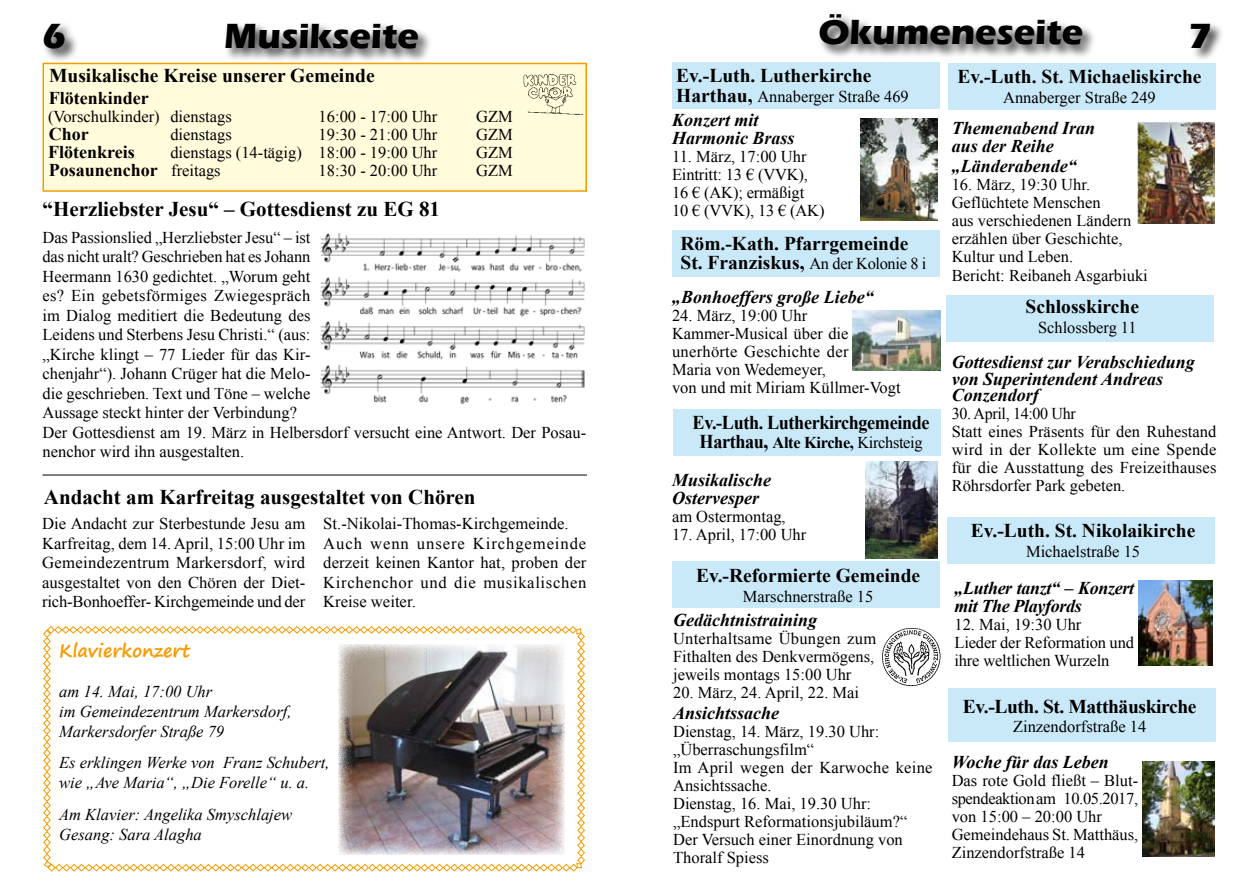
<style>
.page{position:relative;width:1259px;height:893px;background:#fff}
.page>*{position:absolute;margin:0;border:0;box-sizing:border-box;transform-origin:0 0}
.t1{font:700 36px "Eras ITC";color:#000}
.t2{font:700 21px "Times New Roman";color:#000}
.t3{font:700 19.5px/19.5px "Times New Roman";color:#000}
.t4{font:700 19.5px "Times New Roman";letter-spacing:-.02em;color:#000;scale:.93 1}
.t5{font:700 19.5px "Times New Roman";letter-spacing:-.02em;color:#000}
.t6{font:italic 700 18px/18.8px "Times New Roman";color:#000}
.t7{font:700 18px "Times New Roman";color:#000}
.t8{font:italic 700 18px/18px "Times New Roman";letter-spacing:-.02em;color:#000}
.t9{font:700 18px "Segoe Print";color:#f69c00}
.t10{font:16.5px/18px "Times New Roman";color:#000}
.t11{font:italic 16.5px/19.8px "Times New Roman";color:#000}
.t12{font:700 16.5px "Times New Roman";letter-spacing:-.02em;color:#000}
.s1{font-weight:400;font-size:16.5px}
.s2{font-weight:700;font-size:19.5px}
.s3{font-size:19.5px}
.s4{font-size:21px}
.s5{font-weight:400}
</style>
<div class="page">
<div style="left:43px;top:63px;width:543px;height:128px;background:#fffbdb"></div>
<div style="left:43px;top:63px;width:544px;height:129px;border:2px solid #f69c00"></div>
<div style="left:41px;top:20px;width:39px;height:44px;background:#000;opacity:.75"></div>
<div style="left:222px;top:20px;width:212px;height:44px;background:#000;opacity:.75"></div>
<div style="left:1188px;top:20px;width:37px;height:44px;background:#000;opacity:.75"></div>
<div style="left:817px;top:11px;width:280px;height:50px;background:#000;opacity:.75"></div>
<div style="left:947px;top:517px;width:268px;height:46px;background:#c9e9f8"></div>
<div style="left:672px;top:561px;width:268px;height:47px;background:#c9e9f8"></div>
<div style="left:673px;top:409px;width:268px;height:46px;background:#c9e9f8"></div>
<img style="left:523px;top:74px;width:59px;height:41px">
<img style="left:865px;top:461px;width:73px;height:98px">
<div style="left:948px;top:689px;width:267px;height:53px;background:#c9e9f8"></div>
<div style="left:672px;top:62px;width:268px;height:47px;background:#c9e9f8"></div>
<img style="left:1142px;top:761px;width:72px;height:96px">
<div style="left:672px;top:230px;width:268px;height:46px;background:#c9e9f8"></div>
<div style="left:947px;top:63px;width:268px;height:46px;background:#c9e9f8"></div>
<img style="left:1137px;top:122px;width:77px;height:102px">
<img style="left:1138px;top:581px;width:74px;height:85px">
<img style="left:861px;top:118px;width:76px;height:102px">
<img style="left:853px;top:310px;width:87px;height:61px">
<div style="left:946px;top:296px;width:268px;height:46px;background:#c9e9f8"></div>
<svg style="left:43px;top:626px;width:542px;height:246px"></svg>
<img style="left:339px;top:644px;width:225px;height:211px">
<img style="left:882px;top:628px;width:59px;height:59px">
<hr style="left:43px;top:475px;width:544px;height:1px;background:#000">
<img style="left:320px;top:234px;width:265px;height:170px">
<h1 class="t1" style="left:43px;top:15px;width:25px">6</h1>
<h1 class="t1" style="left:224px;top:15px;width:196px">Musikseite</h1>
<h1 class="t1" style="left:818px;top:12px;width:266px">Ökumeneseite</h1>
<h1 class="t1" style="left:1188px;top:15px;width:25px">7</h1>
<p class="t3" style="left:49px;top:66px;width:327px">Musikalische Kreise unserer Gemeinde</p>
<p class="t7" style="left:49px;top:85px;width:102px">Flötenkinder</p>
<p class="t10" style="left:48px;top:107px;width:185px">(Vorschulkinder) dienstags</p>
<p class="t10" style="left:319px;top:107px;width:120px">16:00 - 17:00 Uhr</p>
<p class="t10" style="left:476px;top:107px;width:38px">GZM</p>
<p class="t7" style="left:49px;top:121px;width:41px">Chor</p>
<p class="t10" style="left:170px;top:125px;width:63px">dienstags</p>
<p class="t10" style="left:319px;top:125px;width:120px">19:30 - 21:00 Uhr</p>
<p class="t10" style="left:476px;top:125px;width:38px">GZM</p>
<p class="t7" style="left:48px;top:139px;width:88px">Flötenkreis</p>
<p class="t10" style="left:170px;top:143px;width:268px">dienstags (14-tägig) 18:00 - 19:00 Uhr</p>
<p class="t10" style="left:476px;top:143px;width:38px">GZM</p>
<p class="t7" style="left:49px;top:157px;width:173px">Posaunenchor <span class="s1">freitags</span></p>
<p class="t10" style="left:319px;top:161px;width:120px">18:30 - 20:00 Uhr</p>
<p class="t10" style="left:476px;top:161px;width:38px">GZM</p>
<p class="t2" style="left:43px;top:194px;width:399px">“Herzliebster Jesu“ – Gottesdienst zu EG 81</p>
<p class="t10" style="left:42px;top:227px;width:545px;line-height:19.5px">Das Passionslied „Herzliebster Jesu“ – ist<br>das nicht uralt? Geschrieben hat es Johann<br>Heermann 1630 gedichtet. „Worum geht<br>es? Ein gebetsförmiges Zwiegespräch<br>im Dialog meditiert die Bedeutung des<br>Leidens und Sterbens Jesu Christi.“ (aus:<br>„Kirche klingt – 77 Lieder für das Kir-<br>chenjahr“). Johann Crüger hat die Melo-<br>die geschrieben. Text und Töne – welche<br>Aussage steckt hinter der Verbindung?<br>Der Gottesdienst am 19. März in Helbersdorf versucht eine Antwort. Der Posau&shy;nenchor wird ihn ausgestalten.</p>
<p class="t2" style="left:44px;top:482px;width:433px">Andacht am Karfreitag ausgestaltet von Chören</p>
<p class="t10" style="left:42px;top:514px;width:265px;line-height:19.5px;text-align:justify">Die Andacht zur Sterbestunde Jesu am Karfreitag, dem 14. April, 15:00 Uhr im Gemeindezentrum Markersdorf, wird ausgestaltet von den Chören der Diet&shy;rich-Bonhoeffer- Kirchgemeinde und der</p>
<p class="t10" style="left:323px;top:514px;width:265px;line-height:19.5px">St.-Nikolai-Thomas-Kirchgemeinde.<br>Auch wenn unsere Kirchgemeinde derzeit keinen Kantor hat, proben der<br>Kirchenchor und die musikalischen<br>Kreise weiter.</p>
<p class="t9" style="left:59px;top:634px;width:132px">Klavierkonzert</p>
<p class="t11" style="left:59px;top:681px;width:234px">am 14. Mai, 17:00 Uhr<br>im Gemeindezentrum Markersdorf,<br>Markersdorfer Straße 79</p>
<p class="t11" style="left:59px;top:753px;width:272px">Es erklingen Werke von Franz Schubert, wie „Ave Maria“, „Die Forelle“ u. a.</p>
<p class="t11" style="left:59px;top:804px;width:234px">Am Klavier: Angelika Smyschlajew<br>Gesang: Sara Alagha</p>
<p class="t3" style="left:676px;top:65px;width:197px">Ev.-Luth. Lutherkirche</p>
<p class="t10" style="left:676px;top:87px;width:234px"><span class="s2">Harthau,</span> Annaberger Straße 469</p>
<p class="t6" style="left:672px;top:110px;width:124px;line-height:18px">Konzert mit<br>Harmonic Brass</p>
<p class="t10" style="left:672px;top:147px;width:154px">11. März, 17:00 Uhr<br>Eintritt: 13 € (VVK),<br>16 € (AK); ermäßigt<br>10 € (VVK), 13 € (AK)</p>
<p class="t3" style="left:680px;top:233px;width:247px">Röm.-Kath. Pfarrgemeinde<br>St. Franziskus, <span class="s1">An der Kolonie 8 i</span></p>
<p class="t6" style="left:672px;top:288px;width:203px">„Bonhoeffers große Liebe“</p>
<p class="t10" style="left:672px;top:307px;width:230px">24. März, 19:00 Uhr<br>Kammer-Musical über die unerhörte Geschichte der<br>Maria von Wedemeyer,<br>von und mit Miriam Küllmer-Vogt</p>
<p class="t4" style="left:692px;top:409px;width:256px">Ev.-Luth. Lutherkirchgemeinde</p>
<p class="t12" style="left:699px;top:431px;width:224px"><span class="s3">Harthau</span><span class="s4">,</span> Alte Kirche, <span class="s5">Kirchsteig</span></p>
<p class="t6" style="left:672px;top:470px;width:101px;line-height:18px">Musikalische<br>Ostervesper</p>
<p class="t10" style="left:672px;top:507px;width:115px">am Ostermontag,</p>
<p class="t10" style="left:672px;top:525px;width:136px">17. April, 17:00 Uhr</p>
<p class="t3" style="left:696px;top:565px;width:226px">Ev.-Reformierte Gemeinde</p>
<p class="t10" style="left:743px;top:587px;width:132px">Marschnerstraße 15</p>
<p class="t6" style="left:673px;top:610px;width:146px">Gedächtnistraining</p>
<p class="t10" style="left:673px;top:629px;width:205px;text-align:justify">Unterhaltsame Übungen zum Fithalten des Denkvermögens, jeweils montags 15:00 Uhr</p>
<p class="t10" style="left:673px;top:683px;width:188px">20. März, 24. April, 22. Mai</p>
<p class="t6" style="left:673px;top:703px;width:108px">Ansichtssache</p>
<p class="t10" style="left:673px;top:723px;width:261px">Dienstag, 14. März, 19.30 Uhr: „Überraschungsfilm“<br>Im April wegen der Karwoche keine<br>Ansichtssache.<br>Dienstag, 16. Mai, 19.30 Uhr: „Endspurt Reformationsjubiläum?“<br>Der Versuch einer Einordnung von<br>Thoralf Spiess</p>
<p class="t3" style="left:957px;top:67px;width:245px">Ev.-Luth. St. Michaeliskirche</p>
<p class="t10" style="left:1003px;top:88px;width:154px">Annaberger Straße 249</p>
<p class="t6" style="left:951px;top:119px;width:145px">Themenabend Iran aus der Reihe „Länderabende“</p>
<p class="t10" style="left:951px;top:175px;width:181px">16. März, 19:30 Uhr.<br>Geflüchtete Menschen<br>aus verschiedenen Ländern erzählen über Geschichte,<br>Kultur und Leben.</p>
<p class="t10" style="left:951px;top:267px;width:198px">Bericht: Reibaneh Asgarbiuki</p>
<p class="t3" style="left:1025px;top:296px;width:115px">Schlosskirche</p>
<p class="t10" style="left:1038px;top:318px;width:100px">Schlossberg 11</p>
<p class="t6" style="left:951px;top:354px;width:245px;line-height:16.5px">Gottesdienst zur Verabschiedung von Superintendent Andreas<br>Conzendorf</p>
<p class="t10" style="left:951px;top:405px;width:266px">30. April, 14:00 Uhr<br>Statt eines Präsents für den Ruhestand wird in der Kollekte um eine Spende für die Ausstattung des Freizeithauses<br>Röhrsdorfer Park gebeten.</p>
<p class="t3" style="left:971px;top:521px;width:226px">Ev.-Luth. St. Nikolaikirche</p>
<p class="t10" style="left:1026px;top:542px;width:116px">Michaelstraße 15</p>
<p class="t8" style="left:954px;top:578px;width:181px">„Luther tanzt“ – Konzert mit The Playfords</p>
<p class="t10" style="left:954px;top:615px;width:181px">12. Mai, 19:30 Uhr<br>Lieder der Reformation und ihre weltlichen Wurzeln</p>
<p class="t5" style="left:963px;top:693px;width:235px">Ev.-Luth. St. Matthäuskirche</p>
<p class="t10" style="left:1013px;top:717px;width:135px">Zinzendorfstraße 14</p>
<p class="t6" style="left:951px;top:752px;width:159px">Woche für das Leben</p>
<p class="t10" style="left:951px;top:771px;width:188px">Das rote Gold fließt – Blut&shy;spendeaktionam 10.05.2017, von 15:00 – 20:00 Uhr<br>Gemeindehaus St. Matthäus,<br>Zinzendorfstraße 14</p>
</div>
